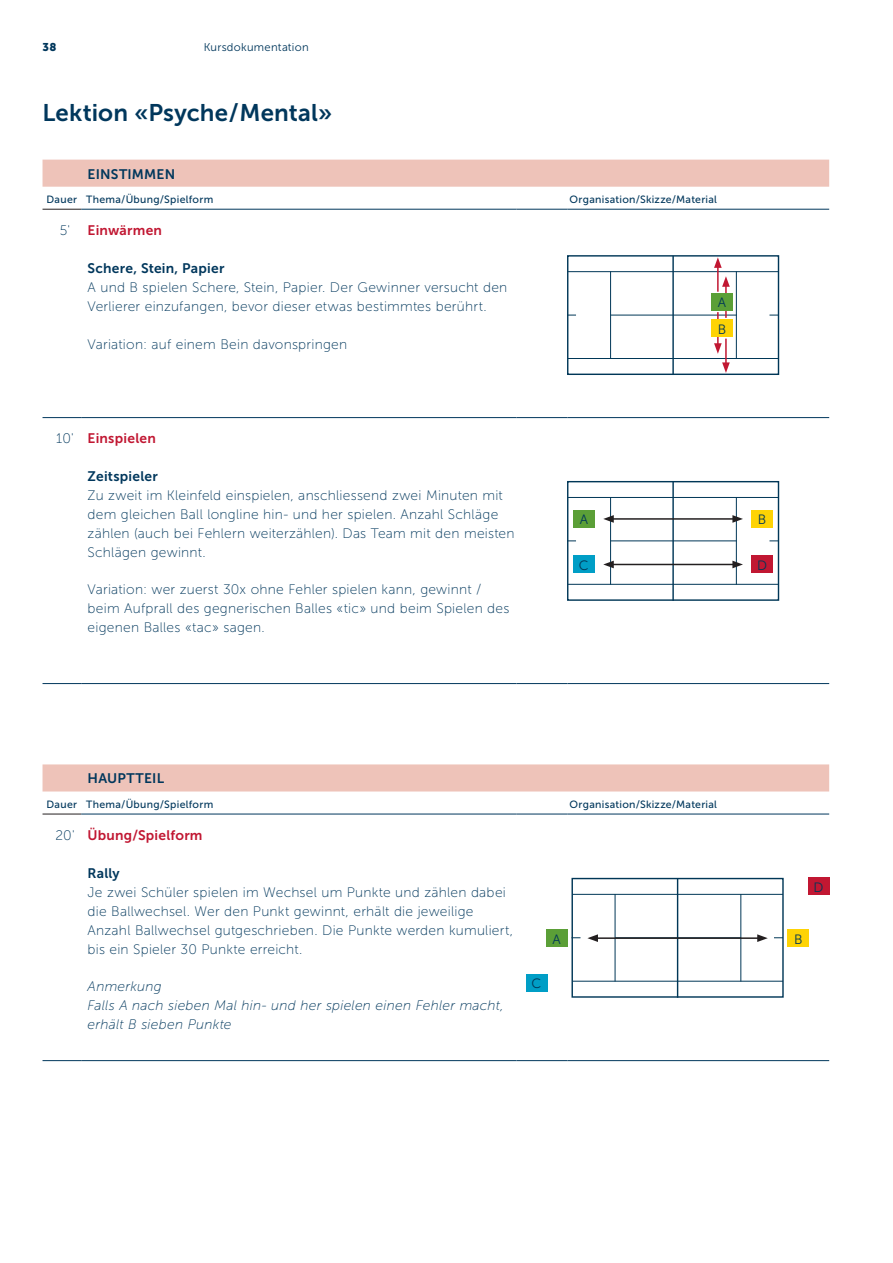
<style>
.page{position:relative;width:893px;height:1263px;background:#fff}
.page>*{position:absolute;margin:0;border:0;box-sizing:border-box;transform-origin:0 0}
.Lead{font:24px "Museo Sans 700";letter-spacing:.005em;color:#00375c}
.Lauftext{font:13.8px/18.9px "Museo Sans 100";letter-spacing:.02em;color:#00375c}
.Lauftext-2{font:italic 13.8px/18.9px "Museo Sans 100";letter-spacing:.015em;color:#00375c}
.ZwischentitelOhneNum{font:13.8px "Museo Sans 700";letter-spacing:.015em;color:#00375c}
.ZwischentitelOhneNum-2{font:13.8px "Museo Sans 700";letter-spacing:.015em;color:#c11732}
.Lauftext-3{font:13.8px "Museo Sans 700";letter-spacing:.015em;color:#00375c}
.Lauftext-4{font:13.8px "Museo Sans 700";letter-spacing:.02em;color:#c11732}
.Rubrikentitel{font:13.5px "Museo Sans 300";color:#003757}
.t1{font:11.25px "Museo Sans 300";letter-spacing:.025em;color:#00375c}
.t2{font:11.25px "Museo Sans 900";color:#00375c}
.Legenden{font:10.5px "Museo Sans 500";letter-spacing:.03em;color:#00375c}
</style>
<div class="page">
<div style="left:43px;top:764px;width:786px;height:27px;background:#eec3b9"></div>
<hr style="left:43px;top:814px;width:38px;height:1px;background:#231f20">
<hr style="left:81px;top:814px;width:435px;height:1px;background:#00375c">
<hr style="left:516px;top:814px;width:51px;height:1px;background:#00375c">
<hr style="left:567px;top:814px;width:262px;height:1px;background:#00375c">
<hr style="left:81px;top:1060px;width:435px;height:1px;background:#00375c">
<hr style="left:516px;top:1060px;width:51px;height:1px;background:#00375c">
<hr style="left:567px;top:1060px;width:262px;height:1px;background:#00375c">
<hr style="left:43px;top:1060px;width:38px;height:1px;background:#00375c">
<div style="left:43px;top:160px;width:786px;height:27px;background:#eec3b9"></div>
<hr style="left:81px;top:417px;width:435px;height:1px;background:#00375c">
<hr style="left:516px;top:417px;width:51px;height:1px;background:#00375c">
<hr style="left:567px;top:417px;width:262px;height:1px;background:#00375c">
<hr style="left:81px;top:683px;width:435px;height:1px;background:#00375c">
<hr style="left:516px;top:683px;width:51px;height:1px;background:#00375c">
<hr style="left:567px;top:683px;width:262px;height:1px;background:#00375c">
<hr style="left:43px;top:417px;width:38px;height:1px;background:#00375c">
<hr style="left:43px;top:683px;width:38px;height:1px;background:#00375c">
<hr style="left:43px;top:209px;width:38px;height:1px;background:#231f20">
<hr style="left:81px;top:209px;width:435px;height:1px;background:#00375c">
<hr style="left:516px;top:209px;width:51px;height:1px;background:#00375c">
<hr style="left:567px;top:209px;width:262px;height:1px;background:#00375c">
<div style="left:567px;top:255px;width:212px;height:120px;border:1px solid #003757"></div>
<hr style="left:672px;top:256px;width:2px;height:119px;background:#003757">
<hr style="left:611px;top:315px;width:126px;height:1px;background:#003757">
<hr style="left:568px;top:358px;width:210px;height:1px;background:#003757">
<hr style="left:568px;top:271px;width:210px;height:1px;background:#003757">
<hr style="left:610px;top:271px;width:1px;height:88px;background:#003757">
<hr style="left:736px;top:271px;width:1px;height:88px;background:#003757">
<hr style="left:717px;top:266px;width:2px;height:26px;background:#c11732">
<svg style="left:714px;top:257px;width:8px;height:11px"></svg>
<hr style="left:725px;top:339px;width:2px;height:26px;background:#c11732">
<svg style="left:722px;top:362px;width:8px;height:11px"></svg>
<hr style="left:725px;top:284px;width:2px;height:34px;background:#c11732">
<svg style="left:722px;top:276px;width:8px;height:11px"></svg>
<div style="left:711px;top:293px;width:22px;height:17px;background:#5b9f37"></div>
<hr style="left:717px;top:312px;width:2px;height:34px;background:#c11732">
<svg style="left:714px;top:343px;width:8px;height:11px"></svg>
<div style="left:711px;top:320px;width:22px;height:17px;background:#fed304"></div>
<div style="left:567px;top:481px;width:212px;height:120px;border:1px solid #003757"></div>
<hr style="left:672px;top:482px;width:2px;height:119px;background:#003757">
<hr style="left:611px;top:541px;width:126px;height:1px;background:#003757">
<hr style="left:568px;top:584px;width:210px;height:1px;background:#003757">
<hr style="left:568px;top:497px;width:210px;height:1px;background:#003757">
<hr style="left:610px;top:497px;width:1px;height:88px;background:#003757">
<hr style="left:736px;top:497px;width:1px;height:88px;background:#003757">
<hr style="left:611px;top:564px;width:124px;height:1px;background:#231f20">
<svg style="left:732px;top:561px;width:11px;height:7px"></svg>
<svg style="left:603px;top:561px;width:11px;height:7px"></svg>
<hr style="left:611px;top:518px;width:124px;height:2px;background:#231f20">
<svg style="left:732px;top:515px;width:11px;height:8px"></svg>
<svg style="left:603px;top:515px;width:11px;height:8px"></svg>
<div style="left:573px;top:510px;width:22px;height:17px;background:#5b9f37"></div>
<div style="left:573px;top:556px;width:22px;height:17px;background:#009ec6"></div>
<div style="left:752px;top:510px;width:21px;height:17px;background:#fed304"></div>
<div style="left:752px;top:556px;width:21px;height:17px;background:#c11732"></div>
<div style="left:571px;top:878px;width:213px;height:120px;border:1px solid #003757"></div>
<hr style="left:677px;top:878px;width:1px;height:120px;background:#003757">
<hr style="left:572px;top:981px;width:211px;height:1px;background:#003757">
<hr style="left:572px;top:894px;width:211px;height:1px;background:#003757">
<hr style="left:615px;top:894px;width:1px;height:87px;background:#003757">
<hr style="left:740px;top:894px;width:1px;height:87px;background:#003757">
<hr style="left:596px;top:937px;width:163px;height:2px;background:#231f20">
<svg style="left:757px;top:934px;width:11px;height:8px"></svg>
<svg style="left:587px;top:934px;width:11px;height:8px"></svg>
<div style="left:546px;top:930px;width:21px;height:17px;background:#5b9f37"></div>
<div style="left:526px;top:974px;width:21px;height:17px;background:#009ec6"></div>
<div style="left:788px;top:930px;width:21px;height:17px;background:#fed304"></div>
<div style="left:808px;top:878px;width:21px;height:17px;background:#c11732"></div>
<p class="t2" style="left:43px;top:41px;width:15px">38</p>
<p class="t1" style="left:204px;top:41px;width:107px">Kursdokumentation</p>
<p class="Lead" style="left:43px;top:99px;width:291px">Lektion «Psyche / Mental»</p>
<p class="Lauftext-3" style="left:88px;top:166px;width:89px">EINSTIMMEN</p>
<p class="Legenden" style="left:47px;top:193px;width:32px">Dauer</p>
<p class="Legenden" style="left:86px;top:193px;width:129px">Thema/Übung/Spielform</p>
<p class="Legenden" style="left:570px;top:193px;width:149px">Organisation/Skizze/Material</p>
<p class="Lauftext" style="left:60px;top:221px;width:12px">5'</p>
<p class="ZwischentitelOhneNum-2" style="left:88px;top:223px;width:76px">Einwärmen</p>
<p class="ZwischentitelOhneNum" style="left:88px;top:261px;width:138px">Schere, Stein, Papier</p>
<p class="Lauftext" style="left:88px;top:278px;width:421px">A und B spielen Schere, Stein, Papier. Der Gewinner versucht den<br>Verlierer einzufangen, bevor dieser etwas bestimmtes berührt.</p>
<p class="Lauftext" style="left:88px;top:335px;width:261px">Variation: auf einem Bein davonspringen</p>
<p class="Rubrikentitel" style="left:718px;top:295px;width:10px">A</p>
<p class="Rubrikentitel" style="left:718px;top:322px;width:10px">B</p>
<p class="Lauftext" style="left:56px;top:429px;width:19px">10'</p>
<p class="Lauftext-4" style="left:88px;top:431px;width:70px">Einspielen</p>
<p class="ZwischentitelOhneNum" style="left:88px;top:468px;width:72px">Zeitspieler</p>
<p class="Lauftext" style="left:88px;top:486px;width:429px">Zu zweit im Kleinfeld einspielen, anschliessend zwei Minuten mit dem gleichen Ball longline hin- und her spielen. Anzahl Schläge zählen (auch bei Fehlern weiterzählen). Das Team mit den meisten Schlägen gewinnt.</p>
<p class="Lauftext" style="left:88px;top:580px;width:423px">Variation: wer zuerst 30x ohne Fehler spielen kann, gewinnt / beim Aufprall des gegnerischen Balles «tic» und beim Spielen des eigenen Balles «tac» sagen.</p>
<p class="Rubrikentitel" style="left:580px;top:512px;width:10px">A</p>
<p class="Rubrikentitel" style="left:579px;top:558px;width:11px">C</p>
<p class="Rubrikentitel" style="left:758px;top:512px;width:10px">B</p>
<p class="Rubrikentitel" style="left:757px;top:558px;width:11px">D</p>
<p class="Lauftext-3" style="left:88px;top:771px;width:78px">HAUPTTEIL</p>
<p class="Legenden" style="left:47px;top:798px;width:32px">Dauer</p>
<p class="Legenden" style="left:86px;top:798px;width:129px">Thema/Übung/Spielform</p>
<p class="Legenden" style="left:570px;top:798px;width:149px">Organisation/Skizze/Material</p>
<p class="Lauftext" style="left:55px;top:826px;width:21px">20'</p>
<p class="ZwischentitelOhneNum-2" style="left:88px;top:828px;width:116px">Übung/Spielform</p>
<p class="ZwischentitelOhneNum" style="left:88px;top:865px;width:34px">Rally</p>
<p class="Lauftext" style="left:88px;top:883px;width:427px">Je zwei Schüler spielen im Wechsel um Punkte und zählen dabei die Ballwechsel. Wer den Punkt gewinnt, erhält die jeweilige Anzahl Ballwechsel gutgeschrieben. Die Punkte werden kumuliert, bis ein Spieler 30 Punkte erreicht.</p>
<p class="Lauftext-2" style="left:88px;top:977px;width:76px">Anmerkung</p>
<p class="Lauftext-2" style="left:88px;top:996px;width:418px">Falls A nach sieben Mal hin- und her spielen einen Fehler macht, erhält B sieben Punkte</p>
<p class="Rubrikentitel" style="left:553px;top:932px;width:10px">A</p>
<p class="Rubrikentitel" style="left:532px;top:976px;width:11px">C</p>
<p class="Rubrikentitel" style="left:814px;top:880px;width:11px">D</p>
<p class="Rubrikentitel" style="left:794px;top:932px;width:10px">B</p>
</div>
